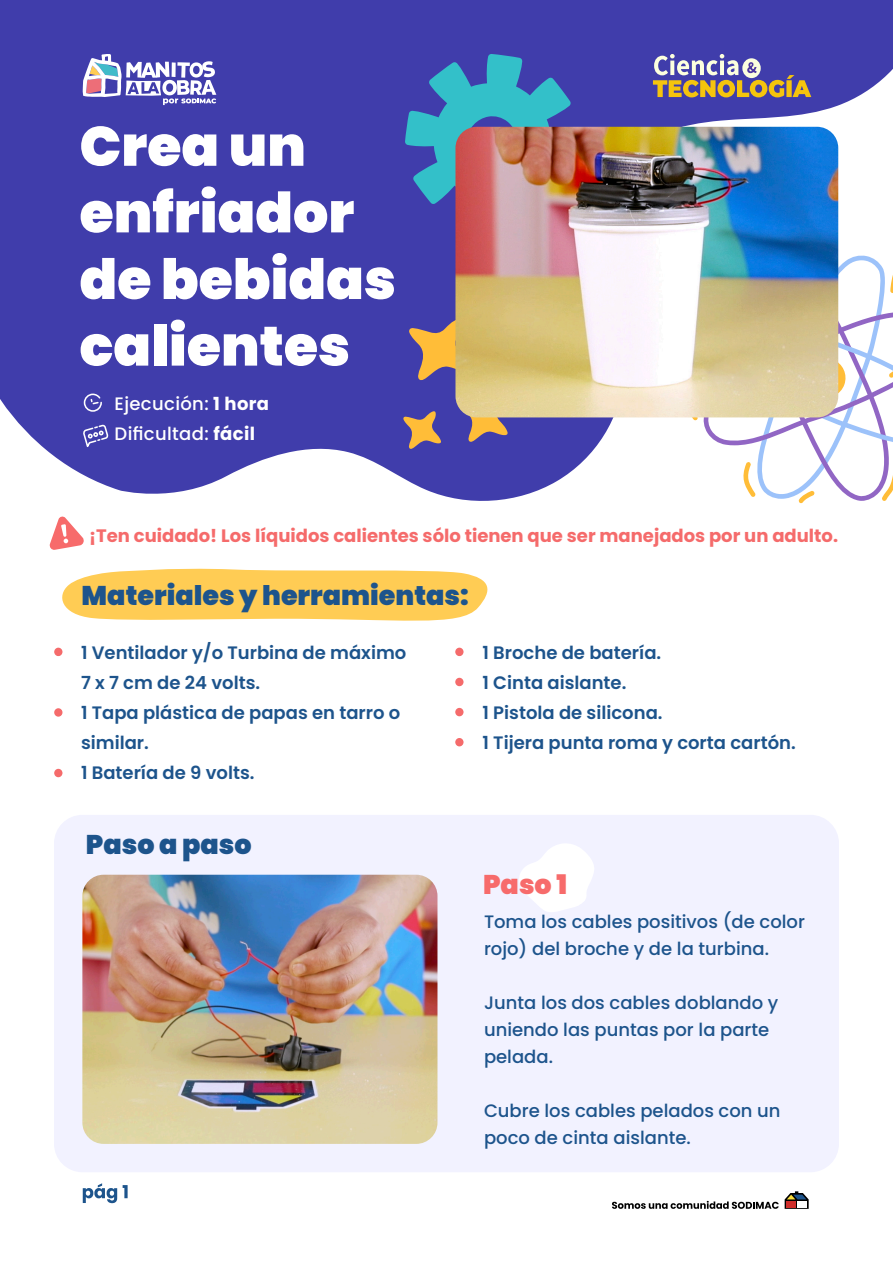
<style>
.page{position:relative;width:893px;height:1263px;background:#fff}
.page>*{position:absolute;margin:0;border:0;box-sizing:border-box;transform-origin:0 0}
.t1{font:900 55.5px/66.6px "Poppins";color:#fff}
.t2{font:900 27px "Poppins";color:#1d548c}
.t3{font:900 27px "Poppins";color:#f76b6b}
.t4{font:600 18px/30px "Poppins";color:#1d548c}
.t5{font:500 18px/27px "Poppins";color:#1d548c}
.t6{font:700 18px "Poppins";color:#f56b6b}
.t7{font:500 18px/30px "Poppins";letter-spacing:.02em;color:#fff}
.s1{font-weight:700}
</style>
<div class="page">
<svg style="left:0;top:0;width:893px;height:504px;background:#5b59b7"></svg>
<svg style="left:689px;top:255px;width:204px;height:248px"></svg>
<div style="left:54px;top:815px;width:785px;height:357px;background:#f2f2ff;border-radius:28px"></div>
<svg style="left:519px;top:844px;width:75px;height:68px"></svg>
<svg style="left:405px;top:54px;width:174px;height:174px;background:#3980ba"></svg>
<img style="left:82px;top:875px;width:355px;height:269px">
<svg style="left:83px;top:1183px;width:45px;height:20px"></svg>
<svg style="left:409px;top:318px;width:46px;height:63px;background:#a7826c"></svg>
<svg style="left:462px;top:417px;width:46px;height:26px"></svg>
<svg style="left:403px;top:411px;width:39px;height:39px;background:#9a7974"></svg>
<img style="left:455px;top:127px;width:383px;height:290px">
<svg style="left:653px;top:54px;width:158px;height:43px;background:#86788c"></svg>
<svg style="left:785px;top:1191px;width:24px;height:18px"></svg>
<svg style="left:612px;top:1201px;width:167px;height:8px"></svg>
<svg style="left:0;top:0;width:216px;height:107px;background:#5653b3"></svg>
<svg style="left:49px;top:516px;width:35px;height:34px"></svg>
<svg style="left:62px;top:568px;width:426px;height:53px;background:#ffd268"></svg>
<svg style="left:83px;top:393px;width:20px;height:19px"></svg>
<svg style="left:82px;top:425px;width:27px;height:25px"></svg>
<div style="left:54px;top:648px;width:8px;height:8px;background:#f56b6b;border-radius:50%"></div>
<div style="left:54px;top:708px;width:8px;height:9px;background:#f56b6b;border-radius:50%"></div>
<div style="left:54px;top:769px;width:8px;height:8px;background:#f56b6b;border-radius:50%"></div>
<div style="left:455px;top:648px;width:9px;height:8px;background:#f56b6b;border-radius:50%"></div>
<div style="left:455px;top:708px;width:9px;height:8px;background:#f56b6b;border-radius:50%"></div>
<div style="left:455px;top:738px;width:9px;height:8px;background:#f56b6b;border-radius:50%"></div>
<div style="left:455px;top:678px;width:9px;height:8px;background:#f56b6b;border-radius:50%"></div>
<p class="t1" style="left:80px;top:113px;width:318px">Crea un enfriador de bebidas calientes</p>
<p class="t7" style="left:115px;top:388px;width:156px">Ejecución: <span class="s1">1 hora<br></span>Dificultad: <span class="s1">fácil</span></p>
<p class="t6" style="left:89px;top:525px;width:750px">¡Ten cuidado! Los líquidos calientes sólo tienen que ser manejados por un adulto.</p>
<p class="t2" style="left:82px;top:579px;width:389px">Materiales y herramientas:</p>
<p class="t4" style="left:81px;top:638px;width:327px">1 Ventilador y/o Turbina de máximo<br>7 x 7 cm de 24 volts.<br>1 Tapa plástica de papas en tarro o similar.<br>1 Batería de 9 volts.</p>
<p class="t4" style="left:482px;top:638px;width:315px;text-indent:-27px">• 1 Broche de batería.<br>1 Cinta aislante.<br>1 Pistola de silicona.<br>1 Tijera punta roma y corta cartón.</p>
<p class="t2" style="left:86px;top:828px;width:167px">Paso a paso</p>
<p class="t3" style="left:483px;top:869px;width:86px">Paso 1</p>
<p class="t5" style="left:484px;top:908px;width:323px">Toma los cables positivos (de color rojo) del broche y de la turbina.</p>
<p class="t5" style="left:484px;top:989px;width:296px">Junta los dos cables doblando y uniendo las puntas por la parte pelada.</p>
<p class="t5" style="left:484px;top:1097px;width:298px">Cubre los cables pelados con un poco de cinta aislante.</p>
</div>
